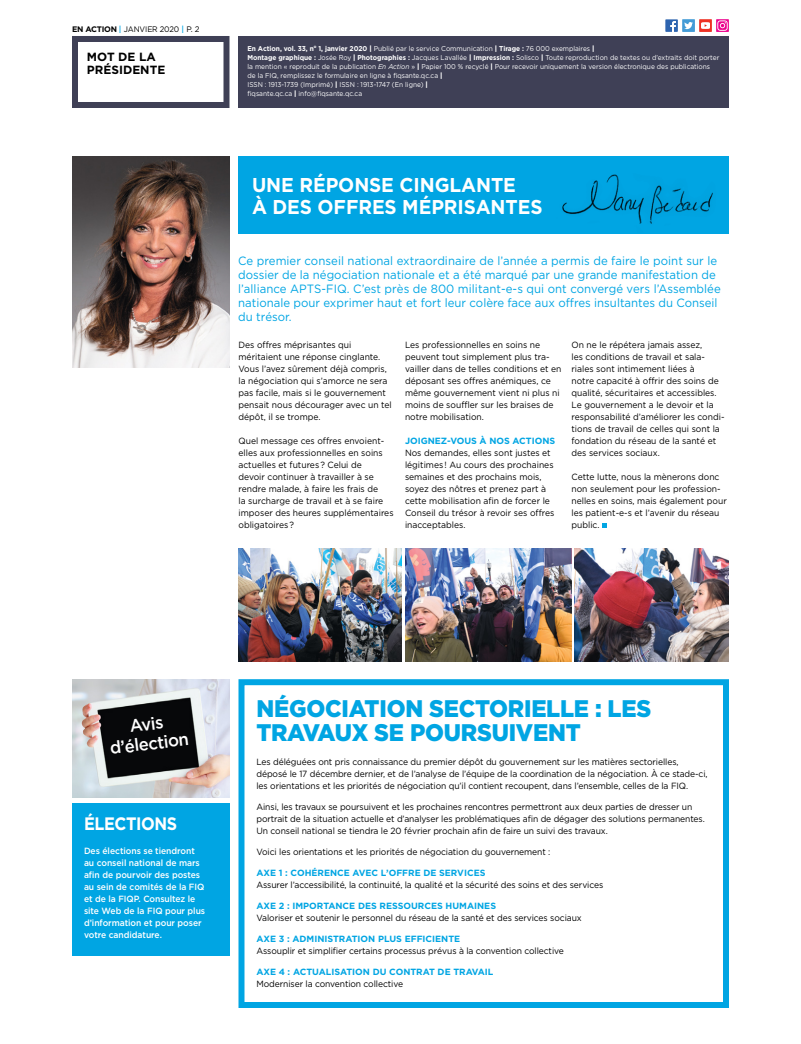
<style>
.page{position:relative;width:801px;height:1044px;background:#fff}
.page>*{position:absolute;margin:0;border:0;box-sizing:border-box;transform-origin:0 0}
.t1{font:900 24px/24px "Gotham";letter-spacing:-.01em;color:#00a5e3;scale:.95 1}
.t2{font:700 20px/22px "Gotham";letter-spacing:-.005em;color:#fff;scale:.95 1}
.t3{font:700 18px "Gotham";letter-spacing:-.025em;color:#fff;scale:.9 1}
.t4{font:500 17.6px/19.5px "Gotham";color:#fff;text-align:center;scale:.95 1}
.t5{font:12px/14px "Gotham";color:#00a5e3;scale:.95 1}
.t6{font:700 11.9px/13.6px "Gotham";color:#000}
.t7{font:9px/12px "Gotham";color:#000;scale:.95 1}
.t8{font:500 9px/12px "Gotham";letter-spacing:-.005em;color:#fff;scale:.95 1}
.t9{font:700 9px "Gotham";color:#00a5e3}
.t10{font:8px "Gotham";letter-spacing:-.015em;color:#000;scale:.95 1}
.t11{font:7px/9px "Gotham";color:#fff;scale:.95 1}
.s1{font-weight:700}
.s2{font-weight:500;color:#00a5e3}
.s3{font-weight:900}
.s4{font-style:italic}
</style>
<div class="page">
<svg style="left:602px;top:524px;width:5px;height:4px"></svg>
<div style="left:238px;top:156px;width:491px;height:78px;background:#00a5e3"></div>
<div style="left:72px;top:36px;width:158px;height:72px;border:6px solid #3f4056"></div>
<div style="left:238px;top:36px;width:491px;height:72px;background:#3f4056"></div>
<img style="left:562px;top:174px;width:151px;height:50px">
<img style="left:72px;top:156px;width:158px;height:211px">
<div style="left:682px;top:19px;width:13px;height:13px;background:#439bd6"></div>
<svg style="left:684px;top:22px;width:9px;height:7px"></svg>
<svg style="left:665px;top:19px;width:13px;height:13px"></svg>
<div style="left:699px;top:19px;width:13px;height:13px;background:#ee3124"></div>
<svg style="left:701px;top:22px;width:9px;height:7px"></svg>
<svg style="left:716px;top:19px;width:13px;height:13px"></svg>
<svg style="left:717px;top:20px;width:11px;height:11px"></svg>
<div style="left:72px;top:803px;width:158px;height:153px;background:#00a5e3"></div>
<div style="left:238px;top:679px;width:491px;height:329px;border:6px solid #00a5e3"></div>
<img style="left:72px;top:679px;width:158px;height:119px">
<img style="left:405px;top:548px;width:167px;height:114px">
<img style="left:238px;top:548px;width:164px;height:114px">
<img style="left:574px;top:548px;width:155px;height:114px">
<p class="t10" style="left:72px;top:24px;width:136px"><span class="s1">EN ACTION</span> <span class="s2">|</span> janvie r 2020 <span class="s2">|</span> p. 2</p>
<h3 class="t6" style="left:87px;top:49px;width:80px">MOT DE LA<br>PRÉSIDENTE</h3>
<p class="t11" style="left:247px;top:44px;width:498px"><span class="s1">EN ACTION, VOL. 33, N</span><sup>O</sup> <span class="s1">1, JANVIER 2020</span> <span class="s3">|</span> Publié par le service communication <span class="s3">|</span> <span class="s1">TIRAGE :</span> 76 000 exemplaires <span class="s3">|<br></span><span class="s1">MONTAGE GRAPHIQUE :</span> Josée Roy <span class="s3">|</span> <span class="s1">PHOTOGRAPHIES :</span> Jacques Lavallée <span class="s3">|</span> <span class="s1">I MPRESSION :</span> Solisco <span class="s3">|</span> toute reproduction de textes ou d’extraits doit porter la mention « reproduit de la publication <span class="s4">En action</span> » <span class="s3">|</span> Papier 100 % recyclé <span class="s3">|</span> Pour recevoir uniquement la version électronique des publications de la FIQ, remplissez le formulaire en ligne à fiqsante.qc.ca <span class="s3">|<br></span>Issn : 1913-1739 (i mprimé) <span class="s3">|</span> Issn : 1913-1747 (en ligne) <span class="s3">|<br></span>fiqsante.qc.ca <span class="s3">|</span> info@fiqsante.qc.ca</p>
<h2 class="t2" style="left:252px;top:174px;width:307px">UNE RÉPONSE CINGLANTE<br>À DES OFFRES MÉPRISANTES</h2>
<p class="t5" style="left:238px;top:253px;width:510px">Ce premier conseil national extraordinaire de l’année a permis de faire le point sur le dossier de la négociation nationale et a été marqué par une grande manifestation de l’alliance APTS-FIQ. C’est près de 800 militant-e-s qui ont convergé vers l’Assemblée nationale pour exprimer haut et fort leur colère face aux offres insultantes du Conseil du trésor.</p>
<p class="t7" style="left:238px;top:339px;width:163px">Des offres méprisantes qui méritaient une réponse cinglante.<br>Vous l’avez sûrement déjà compris, la négociation qui s’amorce ne sera pas facile, mais si le gouvernement pensait nous décourager avec un tel dépôt, il se trompe.</p>
<p class="t7" style="left:238px;top:435px;width:165px">Quel message ces offres envoient&shy;elles aux professionnelles en soins actuelles et futures? Celui de<br>devoir continuer à travailler à se rendre malade, à faire les frais de<br>la surcharge de travail et à se faire imposer des heures supplémentaires obligatoires?</p>
<p class="t7" style="left:572px;top:339px;width:163px">On ne le répétera jamais assez,<br>les conditions de travail et sala&shy;riales sont intimement liées à<br>notre capacité à offrir des soins de qualité, sécuritaires et accessibles.<br>Le gouvernement a le devoir et la responsabilité d’améliorer les condi&shy;tions de travail de celles qui sont la fondation du réseau de la santé et des services sociaux.</p>
<p class="t7" style="left:572px;top:471px;width:165px">Cette lutte, nous la mènerons donc non seulement pour les profession&shy;nelles en soins, mais également pour les patient-e-s et l’avenir du réseau public.</p>
<p class="t7" style="left:405px;top:339px;width:166px">Les professionnelles en soins ne peuvent tout simplement plus tra&shy;vailler dans de telles conditions et en déposant ses offres anémiques, ce même gouvernement vient ni plus ni moins de souffler sur les braises de notre mobilisation.</p>
<p class="t9" style="left:405px;top:436px;width:152px">JOIGNEZ-VOUS À NOS ACTIONS</p>
<p class="t7" style="left:405px;top:447px;width:159px">Nos demandes, elles sont justes et légitimes ! Au cours des prochaines semaines et des prochains mois, soyez des nôtres et prenez part à cette mobilisation afin de forcer le<br>Conseil du trésor à revoir ses offres inacceptables.</p>
<h3 class="t4" style="left:106px;top:719px;width:85px;rotate:-7deg">Avis d’élection</h3>
<h3 class="t3" style="left:84px;top:813px;width:105px">ÉLECTIONS</h3>
<p class="t8" style="left:84px;top:844px;width:129px">Des élections se tiendront au conseil national de mars afin de pourvoir des postes au sein de comités de la FIQ et de la FIQP. Consultez le site Web de la FIQ pour plus d’information et pour poser votre candidature.</p>
<h1 class="t1" style="left:256px;top:696px;width:417px">NÉGOCIATION SECTORIELLE : LES<br>TRAVAUX SE POURSUIVENT</h1>
<p class="t7" style="left:256px;top:756px;width:476px">Les déléguées ont pris connaissance du premier dépôt du gouvernement sur les matières sectorielles, déposé le 17 décembre dernier, et de l’analyse de l’équipe de la coordination de la négociation. À ce stade-ci, les orientations et les priorités de négociation qu’il contient recoupent, dans l’ensemble, celles de la FIQ.</p>
<p class="t7" style="left:256px;top:801px;width:473px">Ainsi, les travaux se poursuivent et les prochaines rencontres permettront aux deux parties de dresser un portrait de la situation actuelle et d’analyser les problématiques afin de dégager des solutions permanentes.<br>Un conseil national se tiendra le 20 février prochain afin de faire un suivi des travaux.</p>
<p class="t7" style="left:256px;top:846px;width:311px">Voici les orientations et les priorités de négociation du gouvernement :</p>
<p class="t9" style="left:256px;top:868px;width:231px">AXE 1 : COHÉRENCE AVEC L’OFFRE DE SERVICES</p>
<p class="t7" style="left:256px;top:879px;width:367px">Assurer l’accessibilité, la continuité, la qualité et la sécurité des soins et des services</p>
<p class="t9" style="left:256px;top:901px;width:241px">AXE 2 : I MPORTANCE DES RESSOURCES HUMAINES</p>
<p class="t7" style="left:256px;top:912px;width:344px">Valoriser et soutenir le personnel du réseau de la santé et des services sociaux</p>
<p class="t9" style="left:256px;top:934px;width:205px">AXE 3 : ADMINISTRATION PLUS EFFICIENTE</p>
<p class="t7" style="left:256px;top:945px;width:325px">Assouplir et simplifier certains processus prévus à la convention collective</p>
<p class="t9" style="left:256px;top:967px;width:239px">AXE 4 : ACTUALISATION DU CONTRAT DE TRAVAIL</p>
<p class="t7" style="left:256px;top:978px;width:156px">Moderniser la convention collective</p>
</div>
